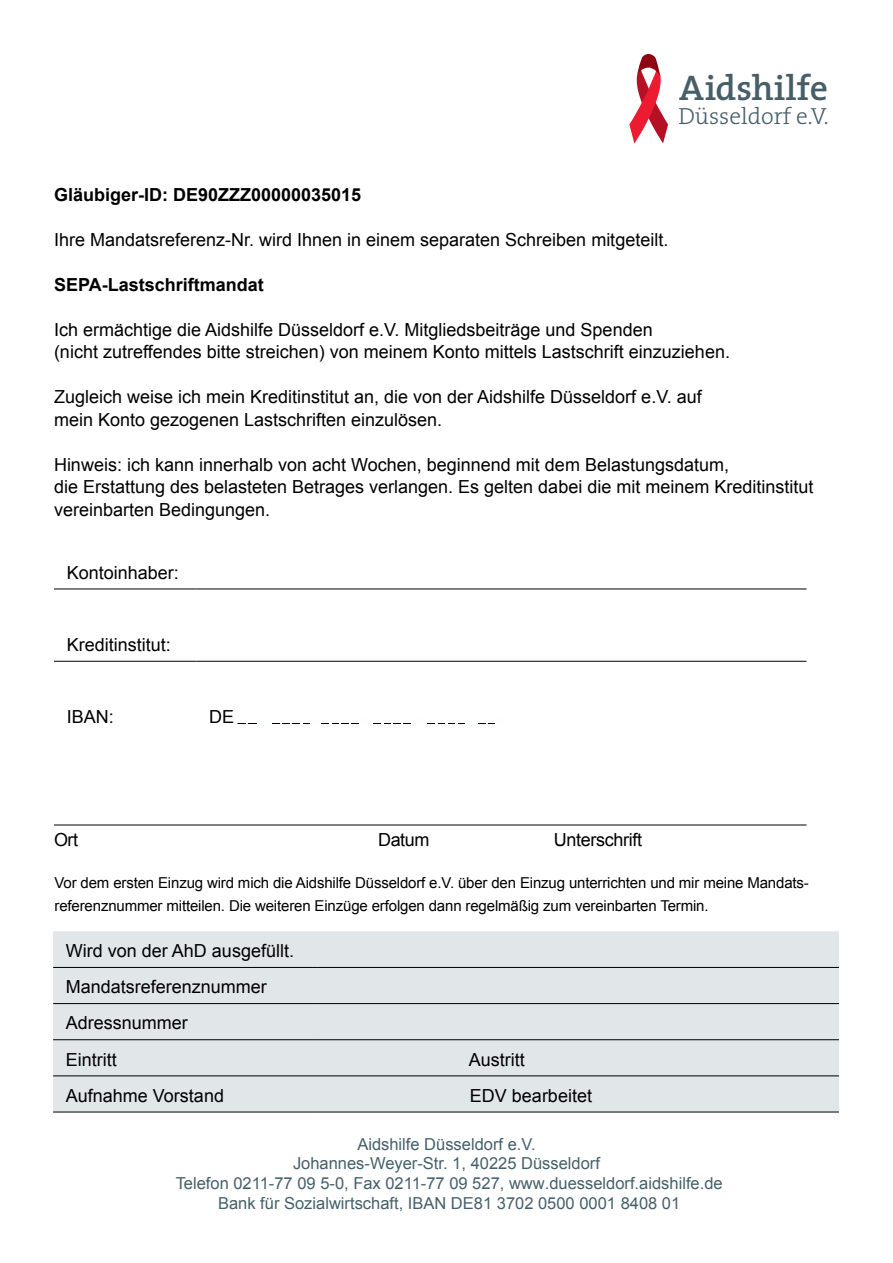
<style>
.page{position:relative;width:893px;height:1263px;background:#fff}
.page>*{position:absolute;margin:0;border:0;box-sizing:border-box;transform-origin:0 0}
.t1{font:600 35.85px "The Serif";color:#475e69}
.t2{font:300 23.4px "The Serif";color:#475e69}
.t3{font:18px/22.5px "Arial";color:#000}
.t4{font:700 18px "Arial";color:#000}
.t5{font:18px "Arial";letter-spacing:-.02em;color:#000}
.t6{font:16.5px/19.8px "Arial";color:#46606b;text-align:center}
.t7{font:15px/22.5px "Arial";letter-spacing:-.01em;color:#000}
.s1{font-style:inherit}
</style>
<div class="page">
<div style="left:53px;top:931px;width:786px;height:181px;background:#e1e6e8"></div>
<hr style="left:53px;top:1075px;width:264px;height:1px;background:#000">
<hr style="left:317px;top:1075px;width:522px;height:1px;background:#000">
<hr style="left:53px;top:1112px;width:264px;height:1px;background:#000">
<hr style="left:317px;top:1112px;width:522px;height:1px;background:#000">
<hr style="left:53px;top:1003px;width:264px;height:1px;background:#000">
<hr style="left:317px;top:1003px;width:522px;height:1px;background:#000">
<hr style="left:53px;top:1039px;width:264px;height:1px;background:#000">
<hr style="left:317px;top:1039px;width:522px;height:1px;background:#000">
<hr style="left:53px;top:967px;width:264px;height:1px;background:#000">
<hr style="left:317px;top:967px;width:522px;height:1px;background:#000">
<svg style="left:629px;top:54px;width:39px;height:89px"></svg>
<hr style="left:54px;top:589px;width:142px;height:1px;background:#000">
<hr style="left:196px;top:589px;width:610px;height:1px;background:#000">
<hr style="left:54px;top:661px;width:142px;height:1px;background:#000">
<hr style="left:196px;top:661px;width:610px;height:1px;background:#000">
<hr style="left:319px;top:723px;width:47px;height:1px;background:#000">
<hr style="left:371px;top:723px;width:47px;height:1px;background:#000">
<hr style="left:423px;top:723px;width:47px;height:1px;background:#000">
<hr style="left:54px;top:825px;width:752px;height:1px;background:#000">
<hr style="left:267px;top:723px;width:47px;height:1px;background:#000">
<svg style="left:237px;top:723px;width:34px;height:1px"></svg>
<svg style="left:466px;top:723px;width:29px;height:1px"></svg>
<h1 class="t1" style="left:679px;top:58px;width:151px">Aidshilfe</h1>
<p class="t2" style="left:678px;top:97px;width:152px">Düsseldorf e.V.</p>
<p class="t4" style="left:54px;top:185px;width:309px">Gläubiger-ID: DE90ZZZ00000035015</p>
<p class="t3" style="left:54px;top:228px;width:616px">Ihre Mandatsreferenz-Nr. wird Ihnen in einem separaten Schreiben mitgeteilt.</p>
<p class="t4" style="left:54px;top:275px;width:211px">SEPA-Lastschriftmandat</p>
<p class="t3" style="left:54px;top:318px;width:677px">Ich ermächtige die Aidshilfe Düsseldorf e.V. Mitgliedsbeiträge und Spenden<br>(nicht zutreffendes bitte streichen) von meinem Konto mittels Lastschrift einzuziehen.</p>
<p class="t3" style="left:54px;top:386px;width:649px">Zugleich weise ich mein Kreditinstitut an, die von der Aidshilfe Düsseldorf e.V. auf mein Konto gezogenen Lastschriften einzulösen.</p>
<p class="t3" style="left:54px;top:453px;width:761px">Hinweis: ich kann innerhalb von acht Wochen, beginnend mit dem Belastungsdatum,<br>die Erstattung des belasteten Betrages verlangen. Es gelten dabei die mit meinem Kreditinstitut vereinbarten Bedingungen.</p>
<p class="t3" style="left:67px;top:561px;width:114px">Kontoinhaber:</p>
<p class="t3" style="left:67px;top:633px;width:106px">Kreditinstitut:</p>
<p class="t3" style="left:67px;top:706px;width:49px">IBAN:</p>
<p class="t3" style="left:209px;top:706px;width:27px">DE</p>
<p class="t3" style="left:54px;top:829px;width:26px">Ort</p>
<p class="t3" style="left:378px;top:829px;width:53px">Datum</p>
<p class="t5" style="left:554px;top:830px;width:90px">Unterschrift</p>
<p class="t7" style="left:55px;top:871px;width:756px">Vor dem ersten Einzug wird mich die Aidshilfe Düsseldorf e.V. über den Einzug unterrichten und mir meine Mandats&shy;referenznummer mitteilen. Die weiteren Einzüge erfolgen dann regelmäßig zum vereinbarten Termin.</p>
<p class="t3" style="left:66px;top:933px;width:230px;line-height:36.2px">Wird von der AhD ausgefüllt.<br>Mandatsreferenznummer<br>Adressnummer<br>Eintritt</p>
<p class="t3" style="left:469px;top:1048px;width:58px">Austritt</p>
<p class="t3" style="left:66px;top:1084px;width:160px">Aufnahme Vorstand</p>
<p class="t3" style="left:470px;top:1084px;width:124px">EDV bearbeitet</p>
<p class="t6" style="left:176px;top:1134px;width:548px">Aidshilfe Düsseldorf e.V.<br>Johannes-Weyer-Str. 1, 40225 Düsseldorf<br>Telefon 0211-77 09 5-0, Fax 0211-77 09 527, <span class="s1">www.duesseldorf.aidshilfe.de </span>Bank für Sozialwirtschaft, IBAN DE81 3702 0500 0001 8408 01</p>
</div>
